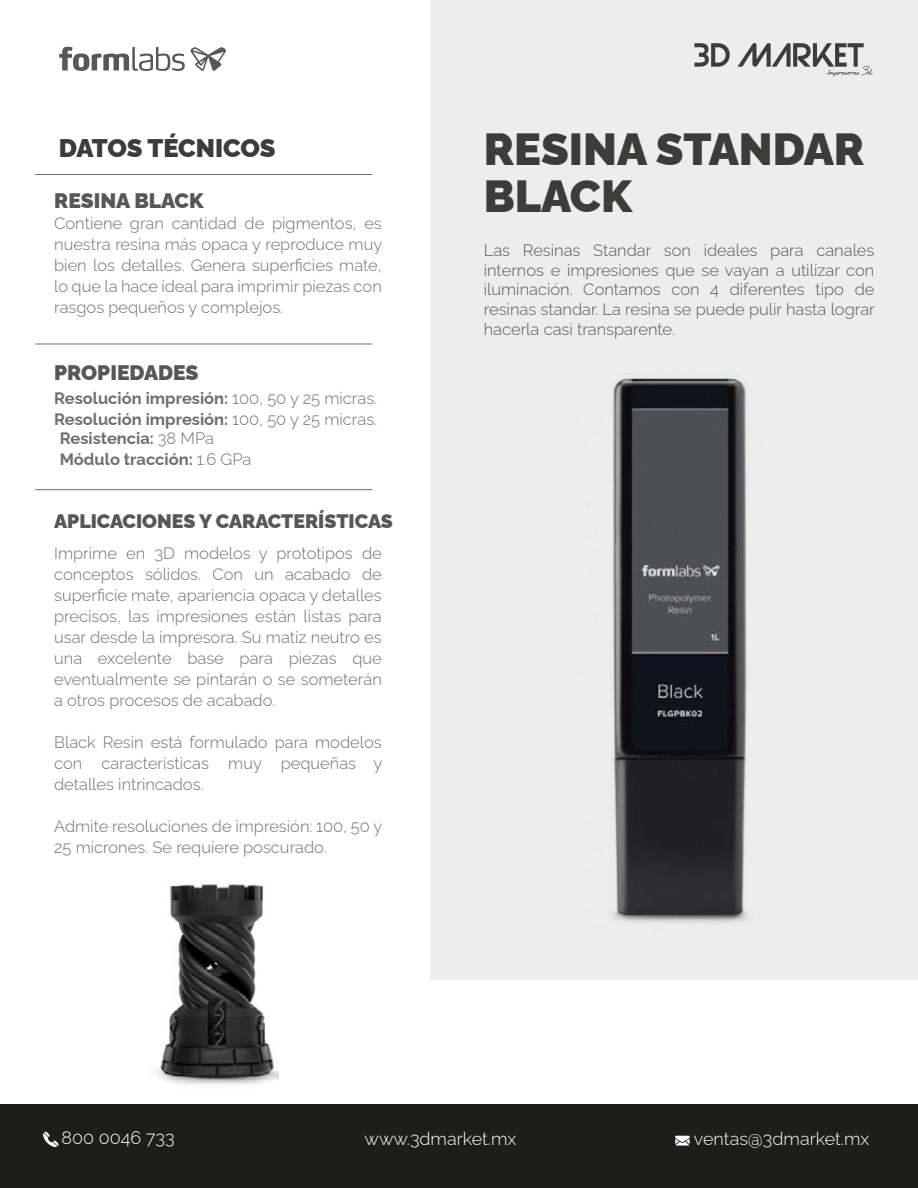
<style>
.page{position:relative;width:918px;height:1188px;background:#fff}
.page>*{position:absolute;margin:0;border:0;box-sizing:border-box;transform-origin:0 0}
.t1{font:900 45px/46.5px "Raleway";color:#3c3c3b}
.t2{font:900 25.5px "Raleway";letter-spacing:-.005em;color:#3c3c3b}
.t3{font:900 21px "Raleway";color:#575756}
.t4{font:900 19.5px "Raleway";color:#575756}
.t5{font:300 18px "Raleway";color:#fff}
.t6{font:300 16.5px/21px "Raleway";color:#706f6f;text-align:justify}
.t7{font:300 16.5px/19.8px "Raleway";color:#575756;text-align:justify}
.t8{font:700 16.5px "Raleway";color:#706f6f}
.s1{font-weight:300}
</style>
<div class="page">
<div style="left:431px;top:0;width:487px;height:980px;background:#ededed"></div>
<div style="left:0;top:1105px;width:918px;height:83px;background:#1d1d1b"></div>
<svg style="left:43px;top:1131px;width:16px;height:16px"></svg>
<svg style="left:675px;top:1136px;width:15px;height:10px"></svg>
<svg style="left:694px;top:43px;width:36px;height:24px"></svg>
<svg style="left:738px;top:43px;width:135px;height:34px"></svg>
<hr style="left:35px;top:344px;width:337px;height:1px;background:#706f6f">
<hr style="left:35px;top:489px;width:337px;height:1px;background:#706f6f">
<hr style="left:35px;top:174px;width:337px;height:1px;background:#706f6f">
<svg style="left:59px;top:47px;width:167px;height:24px"></svg>
<img style="left:613px;top:373px;width:135px;height:550px">
<img style="left:156px;top:884px;width:122px;height:201px">
<h2 class="t2" style="left:59px;top:128px;width:218px">DATOS TÉCNICOS</h2>
<p class="t3" style="left:54px;top:184px;width:151px">RESINA BLACK</p>
<p class="t6" style="left:54px;top:211px;width:330px">Contiene gran cantidad de pigmentos, es nuestra resina más opaca y reproduce muy bien los detalles. Genera superficies mate, lo que la hace ideal para imprimir piezas con rasgos pequeños y complejos.</p>
<p class="t3" style="left:54px;top:356px;width:146px">PROPIEDADES</p>
<p class="t8" style="left:54px;top:385px;width:325px">Resolución impresión: <span class="s1">100, 50 y 25 micras.</span></p>
<p class="t8" style="left:54px;top:406px;width:325px">Resolución impresión: <span class="s1">100, 50 y 25 micras.</span></p>
<p class="t8" style="left:60px;top:425px;width:156px">Resistencia: <span class="s1">38 MPa</span></p>
<p class="t8" style="left:60px;top:446px;width:193px">Módulo tracción: <span class="s1">1.6 GPa</span></p>
<p class="t4" style="left:54px;top:506px;width:340px">APLICACIONES Y CARACTERÍSTICAS</p>
<p class="t6" style="left:54px;top:541px;width:329px">Imprime en 3D modelos y prototipos de conceptos sólidos. Con un acabado de superficie mate, apariencia opaca y detalles precisos, las impresiones están listas para usar desde la impresora. Su matiz neutro es una excelente base para piezas que eventualmente se pintarán o se someterán a otros procesos de acabado.</p>
<p class="t6" style="left:54px;top:730px;width:330px">Black Resin está formulado para modelos con características muy pequeñas y detalles intrincados.</p>
<p class="t6" style="left:54px;top:814px;width:330px">Admite resoluciones de impresión: 100, 50 y<br>25 micrones. Se requiere poscurado.</p>
<h1 class="t1" style="left:484px;top:121px;width:382px">RESINA STANDAR<br>BLACK</h1>
<p class="t7" style="left:484px;top:238px;width:393px">Las Resinas Standar son ideales para canales internos e impresiones que se vayan a utilizar con iluminación. Contamos con 4 diferentes tipo de resinas standar. La resina se puede pulir hasta lograr hacerla casi transparente.</p>
<p class="t5" style="left:62px;top:1124px;width:114px">800 0046 733</p>
<p class="t5" style="left:365px;top:1124px;width:153px">www.3dmarket.mx</p>
<p class="t5" style="left:694px;top:1125px;width:177px">ventas@3dmarket.mx</p>
</div>
